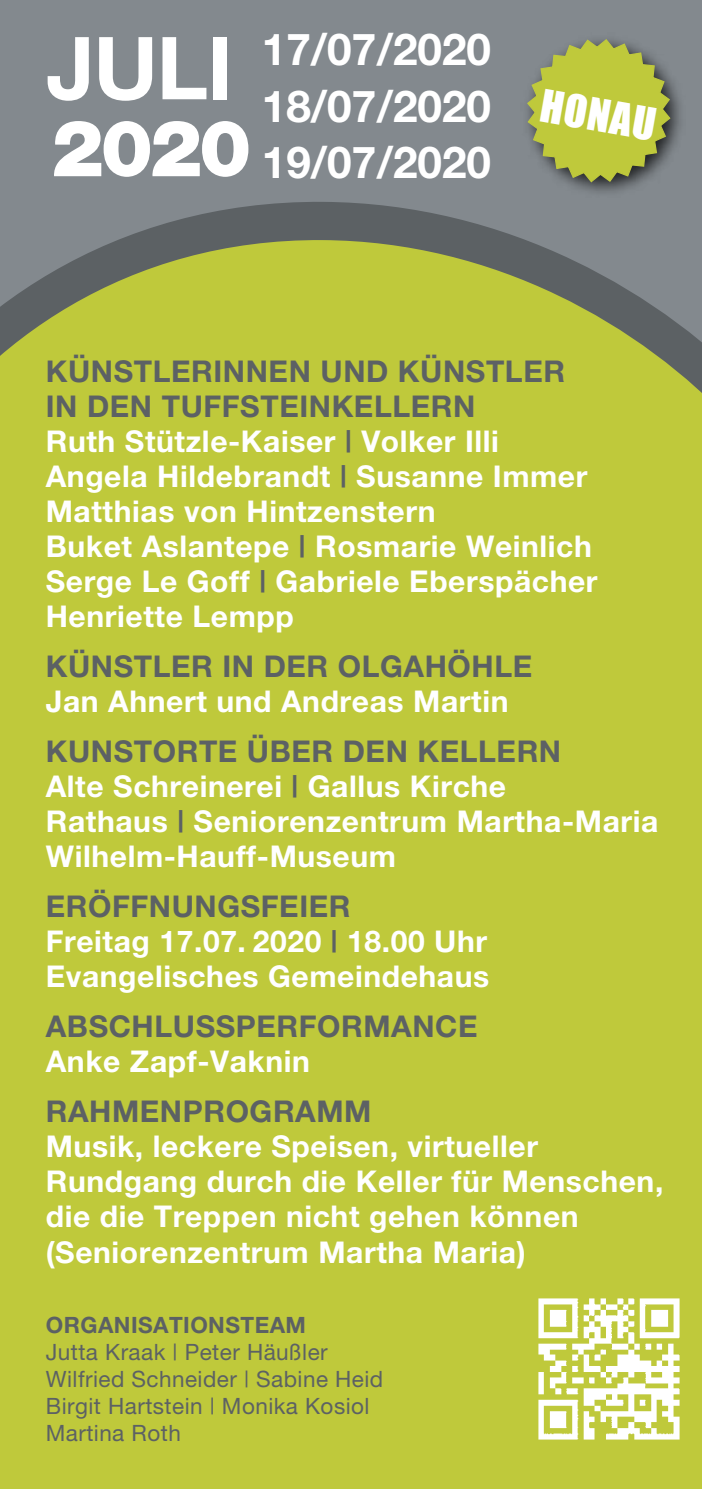
<style>
.page{position:relative;width:702px;height:1489px;background:#fff}
.page>*{position:absolute;margin:0;border:0;box-sizing:border-box;transform-origin:0 0}
.t1{font:700 87px "Helvetica Neue";color:#fff}
.t2{font:900 78.25px "Helvetica Neue";color:#fff}
.t3{font:700 44px/56px "Helvetica Neue";color:#fff;text-align:justify}
.t4{font:41.75px "Impact";color:#fff}
.t5{font:700 30px/35px "Helvetica Neue";letter-spacing:.02em;color:#fff}
.t6{font:700 30px "Helvetica Neue";letter-spacing:.02em;color:#5c6164}
.t7{font:22.5px/27px "Helvetica Neue";letter-spacing:.02em;color:#5c6164}
.t8{font:700 22.5px "Helvetica Neue";letter-spacing:.02em;color:#5c6164}
.s1{color:#5c6164}
</style>
<div class="page">
<div style="left:0;top:340px;width:702px;height:1148px;background:#bfc93b"></div>
<div style="left:0;top:0;width:702px;height:347px;background:#83898e"></div>
<svg style="left:0;top:202px;width:702px;height:191px;fill:#bfc93b"></svg>
<img style="left:538px;top:1298px;width:142px;height:142px">
<div style="left:520px;top:32px;width:167px;height:167px;background:#000;opacity:.75"></div>
<svg style="left:526px;top:38px;width:145px;height:145px"></svg>
<h1 class="t1" style="left:46px;top:14px;width:187px">JULI</h1>
<h2 class="t2" style="left:51px;top:102px;width:201px">2020</h2>
<h3 class="t3" style="left:262px;top:21px;width:231px">17/07/2020<br>18/07/2020<br>19/07/2020</h3>
<h3 class="t4" style="left:545px;top:79px;width:117px;rotate:10deg">HONAU</h3>
<p class="t5" style="left:46px;top:352px;width:553px"><span class="s1">KÜNSTLERINNEN UND KÜNSTLER<br>IN DEN TUFFSTEINKELLERN<br></span>Ruth Stützle-Kaiser <span class="s1">|</span> Volker Illi<br>Angela Hildebrandt <span class="s1">|</span> Susanne Immer<br>Matthias von Hintzenstern<br>Buket Aslantepe <span class="s1">|</span> Rosmarie Weinlich<br>Serge Le Goff <span class="s1">|</span> Gabriele Eberspächer<br>Henriette Lempp</p>
<p class="t6" style="left:46px;top:647px;width:488px">KÜNSTLER IN DER OLGAHÖHLE</p>
<p class="t5" style="left:46px;top:683px;width:464px">Jan Ahnert und Andreas Martin</p>
<p class="t5" style="left:46px;top:733px;width:614px"><span class="s1">KUNSTORTE ÜBER DEN KELLERN<br></span>Alte Schreinerei <span class="s1">|</span> Gallus Kirche<br>Rathaus <span class="s1">|</span> Seniorenzentrum Martha-Maria<br>Wilhelm-Hauff-Museum</p>
<p class="t5" style="left:46px;top:888px;width:445px"><span class="s1">ERÖFFNUNGSFEIER<br></span>Freitag 17.07. 2020 <span class="s1">|</span> 18.00 Uhr<br>Evangelisches Gemeindehaus</p>
<p class="t6" style="left:46px;top:1007px;width:433px">ABSCHLUSSPERFORMANCE</p>
<p class="t5" style="left:46px;top:1043px;width:265px">Anke Zapf-Vaknin</p>
<p class="t6" style="left:46px;top:1092px;width:327px">RAHMENPROGRAMM</p>
<p class="t5" style="left:46px;top:1128px;width:619px">Musik, leckere Speisen, virtueller Rundgang durch die Keller für Menschen, die die Treppen nicht gehen können (Seniorenzentrum Martha Maria)</p>
<p class="t8" style="left:46px;top:1310px;width:262px">ORGANISATIONSTEAM</p>
<p class="t7" style="left:46px;top:1337px;width:339px">Jutta Kraak | Peter Häußler<br>Wilfried Schneider | Sabine Heid<br>Birgit Hartstein | Monika Kosiol<br>Martina Roth</p>
</div>
